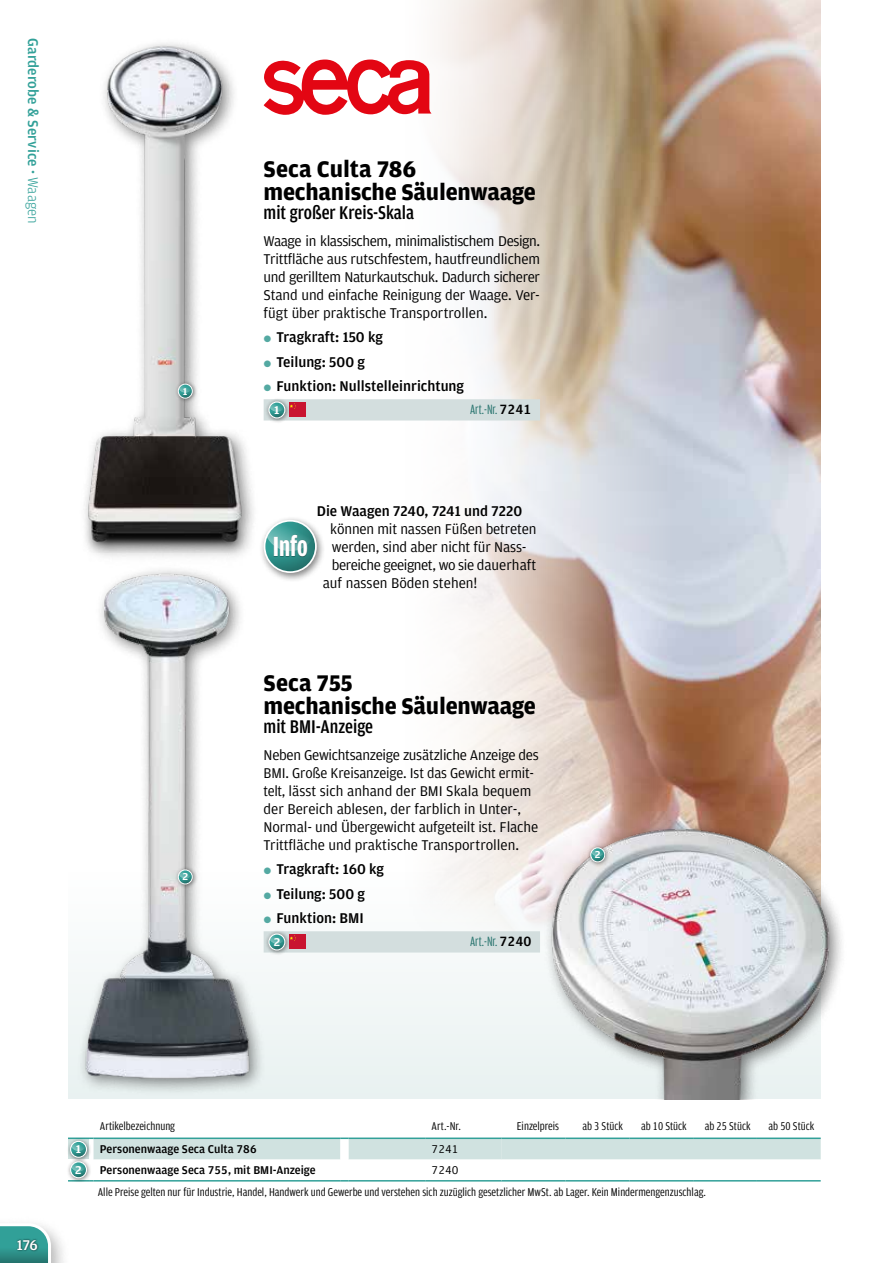
<style>
.page{position:relative;width:893px;height:1263px;background:#fff}
.page>*{position:absolute;margin:0;border:0;box-sizing:border-box;transform-origin:0 0}
.t1{font:700 29.4px "Amplitude Comp";color:#fff}
.t2{font:700 24px/23.2px "Amplitude";letter-spacing:-.01em;color:#000}
.t3{font:500 19.5px "Amplitude Cond";color:#000}
.t4{font:15px/18px "Amplitude";letter-spacing:-.01em;color:#000;text-align:justify}
.t5{font:500 15px "Amplitude";color:#000}
.t6{font:15px "Amplitude";letter-spacing:-.03em;color:#000}
.t7{font:500 15px "Amplitude";color:#31a098}
.t8{font:500 15px "Amplitude";color:#fff}
.t9{font:14.25px "Amplitude Comp";color:#23716b}
.t10{font:12px "Amplitude Cond TF";color:#000}
.t11{font:500 12px "Amplitude TF";color:#000}
.t12{font:12px "Amplitude TF";color:#000}
.t13{font:500 12px "Amplitude Wide";color:#fff}
.t14{font:500 10.65px "Amplitude Wide";color:#fff}
.s1{font-weight:300}
.s2{font-family:"Apex New";font-size:12.75px;color:#54a9a2}
.s3{font-family:"Amplitude TF";font-weight:500;color:#000}
</style>
<div class="page">
<div style="left:68px;top:631px;width:753px;height:468px;background:#f3f8f7"></div>
<img style="left:327px;top:0;width:494px;height:920px">
<svg style="left:264px;top:59px;width:168px;height:56px"></svg>
<div style="left:75px;top:37px;width:187px;height:534px;background:#000;opacity:.5"></div>
<img style="left:75px;top:38px;width:182px;height:515px">
<div style="left:174px;top:380px;width:24px;height:24px;background:#000;opacity:.5"></div>
<svg style="left:177px;top:386px;width:15px;height:13px"></svg>
<svg style="left:179px;top:384px;width:13px;height:8px"></svg>
<div style="left:178px;top:384px;width:14px;height:9px;border:1px solid #fff;border-radius:50%"></div>
<div style="left:76px;top:564px;width:191px;height:532px;background:#000;opacity:.5"></div>
<img style="left:77px;top:561px;width:187px;height:532px">
<div style="left:174px;top:866px;width:24px;height:23px;background:#000;opacity:.5"></div>
<svg style="left:177px;top:872px;width:15px;height:13px"></svg>
<svg style="left:179px;top:870px;width:13px;height:8px"></svg>
<div style="left:178px;top:869px;width:14px;height:9px;border:1px solid #fff;border-radius:50%"></div>
<div style="left:544px;top:819px;width:302px;height:280px;background:#000;opacity:.5"></div>
<img style="left:544px;top:810px;width:291px;height:289px">
<div style="left:259px;top:515px;width:67px;height:67px;background:#000;opacity:.5"></div>
<svg style="left:264px;top:533px;width:53px;height:40px"></svg>
<div style="left:273px;top:534px;width:35px;height:24px;background:#000;opacity:.5"></div>
<svg style="left:267px;top:521px;width:46px;height:29px"></svg>
<div style="left:266px;top:520px;width:48px;height:31px;border:2px solid #fff;border-radius:50%"></div>
<div style="left:587px;top:844px;width:23px;height:23px;background:#000;opacity:.5"></div>
<svg style="left:590px;top:849px;width:15px;height:14px"></svg>
<svg style="left:591px;top:848px;width:13px;height:8px"></svg>
<div style="left:591px;top:847px;width:14px;height:9px;border:1px solid #fff;border-radius:50%"></div>
<div style="left:0;top:1216px;width:70px;height:47px;background:#000;opacity:.3"></div>
<svg style="left:0;top:1223px;width:51px;height:40px"></svg>
<div style="left:16px;top:1238px;width:23px;height:14px;background:#000;opacity:.7"></div>
<div style="left:264px;top:399px;width:276px;height:21px;background:#d3dede"></div>
<div style="left:264px;top:397px;width:27px;height:27px;background:#000;opacity:.5"></div>
<div style="left:269px;top:401px;width:16px;height:11px;border:1px solid #fff;border-radius:50%"></div>
<div style="left:289px;top:403px;width:16px;height:14px;background:#c91430"></div>
<svg style="left:268px;top:403px;width:28px;height:16px"></svg>
<div style="left:264px;top:931px;width:276px;height:21px;background:#d3dede"></div>
<div style="left:264px;top:929px;width:27px;height:27px;background:#000;opacity:.5"></div>
<div style="left:269px;top:933px;width:16px;height:11px;border:1px solid #fff;border-radius:50%"></div>
<div style="left:289px;top:935px;width:16px;height:14px;background:#c91430"></div>
<svg style="left:268px;top:935px;width:28px;height:16px"></svg>
<svg style="left:68px;top:1137px;width:753px;height:45px"></svg>
<hr style="left:502px;top:1137px;width:64px;height:2px;background:#31a098">
<hr style="left:566px;top:1137px;width:63px;height:2px;background:#31a098">
<hr style="left:629px;top:1137px;width:64px;height:2px;background:#31a098">
<hr style="left:693px;top:1137px;width:64px;height:2px;background:#31a098">
<hr style="left:757px;top:1137px;width:64px;height:2px;background:#31a098">
<hr style="left:502px;top:1180px;width:64px;height:1px;background:#31a098">
<hr style="left:566px;top:1180px;width:63px;height:1px;background:#31a098">
<hr style="left:629px;top:1180px;width:64px;height:1px;background:#31a098">
<hr style="left:693px;top:1180px;width:64px;height:1px;background:#31a098">
<hr style="left:757px;top:1180px;width:64px;height:1px;background:#31a098">
<p class="t7" style="left:42px;top:38px;width:187px;rotate:90deg">Garderobe &amp; Service · <span class="s1">Waagen</span></p>
<p class="t14" style="left:183px;top:384px;width:6px">1</p>
<p class="t14" style="left:182px;top:870px;width:7px">2</p>
<h2 class="t2" style="left:264px;top:156px;width:274px">Seca Culta 786 mechanische Säulenwaage</h2>
<h3 class="t3" style="left:264px;top:201px;width:152px">mit großer Kreis-Skala</h3>
<p class="t4" style="left:264px;top:231px;width:278px">Waage in klassischem, minimalistischem Design.<br>Trittfläche aus rutschfestem, hautfreundlichem und gerilltem Naturkautschuk. Dadurch sicherer Stand und einfache Reinigung der Waage. Ver&shy;fügt über praktische Transportrollen.</p>
<p class="t5" style="left:264px;top:328px;width:121px"><span class="s2">○</span> Tragkraft: 150 kg</p>
<p class="t5" style="left:264px;top:352px;width:103px"><span class="s2">○</span> Teilung: 500 g</p>
<p class="t5" style="left:264px;top:377px;width:202px"><span class="s2">○</span> Funktion: Nullstelleinrichtung</p>
<p class="t13" style="left:274px;top:402px;width:7px">1</p>
<p class="t9" style="left:470px;top:401px;width:63px">Art.-Nr. <span class="s3">7241</span></p>
<h1 class="t1" style="left:273px;top:528px;width:36px">Info</h1>
<p class="t5" style="left:317px;top:502px;width:207px">Die Waagen 7240, 7241 und 7220</p>
<p class="t4" style="left:330px;top:520px;width:208px">können mit nassen Füßen betreten</p>
<p class="t4" style="left:332px;top:538px;width:196px">werden, sind aber nicht für Nass-</p>
<p class="t6" style="left:332px;top:556px;width:206px">bereiche geeignet, wo sie dauerhaft</p>
<p class="t4" style="left:323px;top:574px;width:156px">auf nassen Böden stehen!</p>
<h2 class="t2" style="left:264px;top:670px;width:274px">Seca 755<br>mechanische Säulenwaage</h2>
<h3 class="t3" style="left:264px;top:715px;width:111px">mit BMI-Anzeige</h3>
<p class="t4" style="left:264px;top:745px;width:277px;text-align:left">Neben Gewichtsanzeige zusätzliche Anzeige des BMI. Große Kreisanzeige. Ist das Gewicht ermit&shy;telt, lässt sich anhand der BMI Skala bequem der Bereich ablesen, der farblich in Unter-, Normal- und Übergewicht aufgeteilt ist. Flache Trittfläche und praktische Transportrollen.</p>
<p class="t5" style="left:264px;top:860px;width:122px"><span class="s2">○</span> Tragkraft: 160 kg</p>
<p class="t5" style="left:264px;top:884px;width:103px"><span class="s2">○</span> Teilung: 500 g</p>
<p class="t5" style="left:264px;top:908px;width:102px"><span class="s2">○</span> Funktion: BMI</p>
<p class="t13" style="left:274px;top:934px;width:8px">2</p>
<p class="t9" style="left:470px;top:933px;width:63px">Art.-Nr. <span class="s3">7240</span></p>
<p class="t14" style="left:595px;top:848px;width:7px">2</p>
<p class="t8" style="left:17px;top:1235px;width:23px">176</p>
<p class="t10" style="left:100px;top:1118px;width:77px">Artikelbezeichnung</p>
<p class="t10" style="left:432px;top:1118px;width:31px">Art.-Nr.</p>
<p class="t10" style="left:517px;top:1118px;width:44px">Einzelpreis</p>
<p class="t10" style="left:582px;top:1118px;width:42px">ab 3 Stück</p>
<p class="t10" style="left:641px;top:1118px;width:47px">ab 10 Stück</p>
<p class="t10" style="left:705px;top:1118px;width:47px">ab 25 Stück</p>
<p class="t10" style="left:769px;top:1118px;width:47px">ab 50 Stück</p>
<p class="t13" style="left:76px;top:1142px;width:7px">1</p>
<p class="t11" style="left:100px;top:1141px;width:158px">Personenwaage Seca Culta 786</p>
<p class="t12" style="left:432px;top:1141px;width:28px">7241</p>
<p class="t13" style="left:75px;top:1162px;width:8px">2</p>
<p class="t11" style="left:100px;top:1162px;width:217px">Personenwaage Seca 755, mit BMI-Anzeige</p>
<p class="t12" style="left:432px;top:1162px;width:28px">7240</p>
<p class="t10" style="left:98px;top:1184px;width:610px">Alle Preise gelten nur für Industrie, Handel, Handwerk und Gewerbe und verstehen sich zuzüglich gesetzlicher MwSt. ab Lager. Kein Mindermengenzuschlag.</p>
</div>
